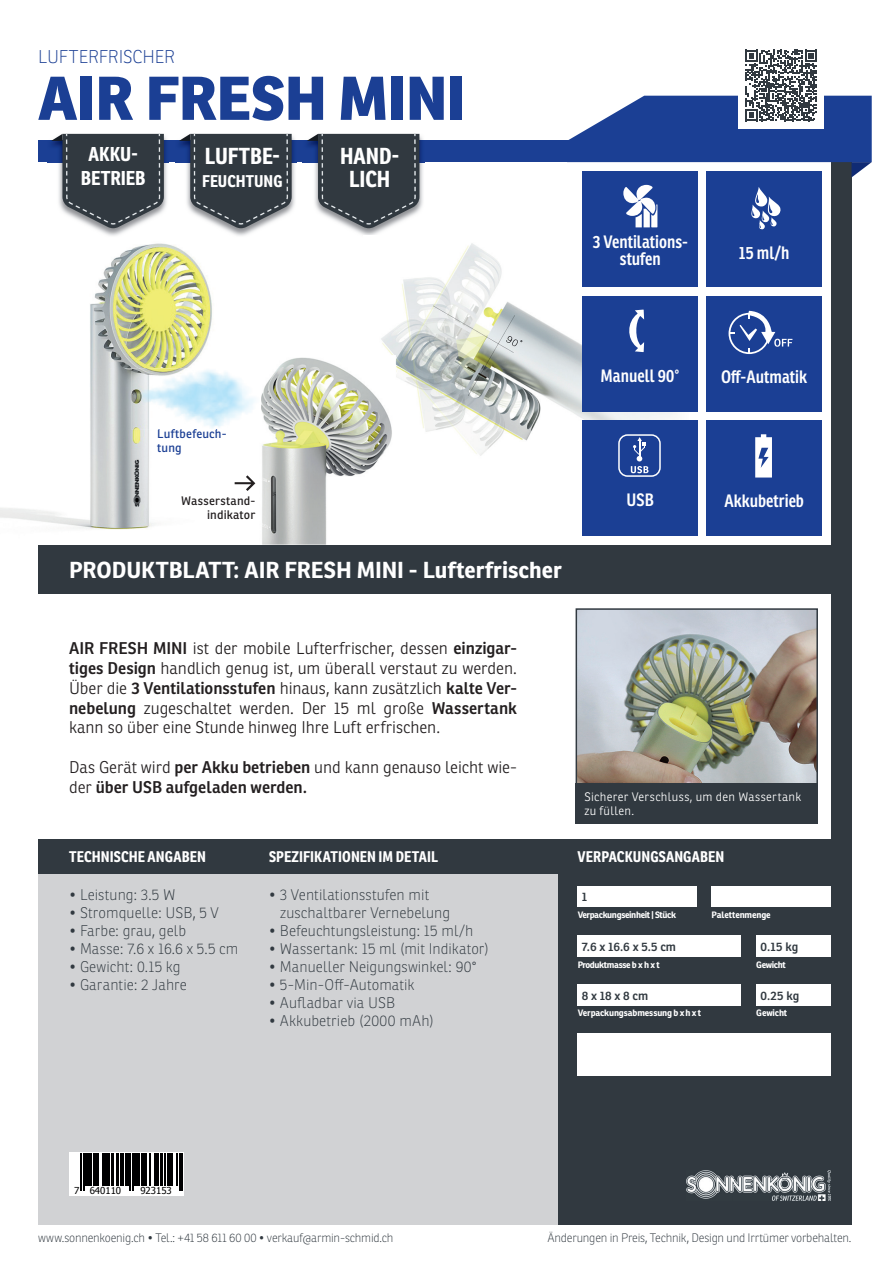
<style>
.page{position:relative;width:893px;height:1263px;background:#fff}
.page>*{position:absolute;margin:0;border:0;box-sizing:border-box;transform-origin:0 0}
.t1{font:800 60px "Ronnia";letter-spacing:-.01em;color:#1b3f94}
.t2{font:700 22.5px "Ronnia";color:#fff}
.t3{font:700 22.5px/23.9px "Ronnia Cond";letter-spacing:-.005em;color:#fff;text-align:center}
.t4{font:700 19.5px/23.9px "Ronnia Cond";color:#fff;text-align:center}
.t5{font:100 18px "Ronnia";letter-spacing:-.005em;color:#1b3f94}
.t6{font:600 17.4px/17.4px "Ronnia Cond";color:#fff;text-align:center}
.t7{font:300 16.5px/19.8px "Ronnia";letter-spacing:-.005em;color:#231f20;text-align:justify}
.t8{font:600 16.5px/19.8px "Ronnia";color:#231f20}
.t9{font:700 16.5px "Ronnia Cond";color:#fff}
.t10{font:100 15px/18px "Ronnia";letter-spacing:.005em;color:#313940}
.t11{font:700 15px "Ronnia Cond";letter-spacing:.005em;color:#fff}
.t12{font:100 12px "Ronnia";letter-spacing:-.02em;color:#313940}
.t13{font:300 12px/14.4px "Ronnia";letter-spacing:.025em;color:#fff}
.t14{font:600 12px "Ronnia";color:#313940}
.t15{font:12px/14.4px "Ronnia";letter-spacing:.015em;color:#231f20;text-align:right}
.t16{font:12px/14.4px "Ronnia";letter-spacing:.015em;color:#1b3f94}
.t17{font:9.6px "Tahoma";color:#000001}
.t18{font:700 9px "Ronnia";letter-spacing:-.04em;color:#fff}
.t19{font:700 9px "Ronnia";letter-spacing:-.015em;color:#fff}
.s1{font-weight:600}
.s2{font-weight:300}
</style>
<div class="page">
<div style="left:38px;top:864px;width:812px;height:361px;background:#d1d2d4"></div>
<div style="left:38px;top:839px;width:526px;height:34px;background:#313940"></div>
<div style="left:558px;top:839px;width:293px;height:386px;background:#313940"></div>
<div style="left:831px;top:149px;width:20px;height:719px;background:#313940"></div>
<div style="left:38px;top:545px;width:793px;height:48px;background:#313940"></div>
<div style="left:38px;top:141px;width:544px;height:21px;background:#1b3f94"></div>
<img style="left:47px;top:133px;width:122px;height:103px">
<img style="left:47px;top:141px;width:122px;height:21px">
<svg style="left:51px;top:134px;width:113px;height:94px"></svg>
<img style="left:175px;top:133px;width:121px;height:103px">
<img style="left:175px;top:141px;width:121px;height:21px">
<svg style="left:179px;top:134px;width:113px;height:94px"></svg>
<img style="left:303px;top:133px;width:121px;height:102px">
<img style="left:303px;top:141px;width:121px;height:21px">
<svg style="left:307px;top:134px;width:112px;height:94px"></svg>
<img style="left:381px;top:235px;width:310px;height:221px">
<img style="left:381px;top:235px;width:43px;height:2px">
<img style="left:0;top:243px;width:212px;height:287px">
<img style="left:255px;top:355px;width:141px;height:190px">
<svg style="left:235px;top:475px;width:20px;height:16px"></svg>
<div style="left:706px;top:420px;width:116px;height:116px;background:#1b3f94"></div>
<div style="left:706px;top:171px;width:116px;height:115px;background:#1b3f94"></div>
<div style="left:706px;top:296px;width:116px;height:115px;background:#1b3f94"></div>
<div style="left:582px;top:296px;width:116px;height:115px;background:#1b3f94"></div>
<div style="left:583px;top:171px;width:115px;height:115px;background:#1b3f94"></div>
<div style="left:582px;top:420px;width:116px;height:116px;background:#1b3f94"></div>
<svg style="left:69px;top:1152px;width:114px;height:43px"></svg>
<svg style="left:70px;top:1153px;width:112px;height:42px;fill:#fff"></svg>
<hr style="left:81px;top:1153px;width:1px;height:37px;background:#000001">
<hr style="left:83px;top:1153px;width:1px;height:37px;background:#000001">
<hr style="left:85px;top:1153px;width:1px;height:32px;background:#000001">
<div style="left:87px;top:1153px;width:5px;height:32px;background:#000001"></div>
<hr style="left:94px;top:1153px;width:3px;height:32px;background:#000001">
<hr style="left:98px;top:1153px;width:1px;height:32px;background:#000001">
<hr style="left:102px;top:1153px;width:2px;height:32px;background:#000001">
<hr style="left:105px;top:1153px;width:1px;height:32px;background:#000001">
<hr style="left:108px;top:1153px;width:2px;height:32px;background:#000001">
<hr style="left:112px;top:1153px;width:2px;height:32px;background:#000001">
<hr style="left:116px;top:1153px;width:2px;height:32px;background:#000001">
<hr style="left:120px;top:1153px;width:1px;height:32px;background:#000001">
<hr style="left:122px;top:1153px;width:2px;height:32px;background:#000001">
<hr style="left:126px;top:1153px;width:3px;height:32px;background:#000001">
<hr style="left:130px;top:1153px;width:1px;height:37px;background:#000001">
<hr style="left:132px;top:1153px;width:1px;height:37px;background:#000001">
<hr style="left:134px;top:1153px;width:3px;height:32px;background:#000001">
<hr style="left:138px;top:1153px;width:2px;height:32px;background:#000001">
<hr style="left:142px;top:1153px;width:2px;height:32px;background:#000001">
<hr style="left:145px;top:1153px;width:2px;height:32px;background:#000001">
<hr style="left:149px;top:1153px;width:1px;height:32px;background:#000001">
<hr style="left:154px;top:1153px;width:2px;height:32px;background:#000001">
<hr style="left:157px;top:1153px;width:2px;height:32px;background:#000001">
<hr style="left:161px;top:1153px;width:2px;height:32px;background:#000001">
<hr style="left:164px;top:1153px;width:1px;height:32px;background:#000001">
<hr style="left:167px;top:1153px;width:3px;height:32px;background:#000001">
<hr style="left:172px;top:1153px;width:1px;height:32px;background:#000001">
<hr style="left:177px;top:1153px;width:1px;height:32px;background:#000001">
<hr style="left:179px;top:1153px;width:1px;height:37px;background:#000001">
<hr style="left:181px;top:1153px;width:1px;height:37px;background:#000001">
<svg style="left:567px;top:50px;width:305px;height:127px"></svg>
<img style="left:579px;top:611px;width:236px;height:172px">
<div style="left:576px;top:608px;width:242px;height:188px;border:2px solid #313940"></div>
<div style="left:576px;top:783px;width:242px;height:41px;background:#313940"></div>
<svg style="left:629px;top:310px;width:15px;height:42px"></svg>
<svg style="left:751px;top:187px;width:29px;height:42px"></svg>
<svg style="left:755px;top:434px;width:17px;height:43px"></svg>
<svg style="left:618px;top:434px;width:43px;height:43px"></svg>
<svg style="left:623px;top:185px;width:34px;height:42px"></svg>
<svg style="left:728px;top:311px;width:64px;height:43px"></svg>
<img style="left:132px;top:368px;width:128px;height:62px">
<img style="left:158px;top:429px;width:68px;height:1px">
<div style="left:578px;top:886px;width:119px;height:21px;background:#fff"></div>
<div style="left:711px;top:886px;width:120px;height:21px;background:#fff"></div>
<div style="left:578px;top:935px;width:163px;height:22px;background:#fff"></div>
<div style="left:756px;top:935px;width:75px;height:22px;background:#fff"></div>
<div style="left:578px;top:1033px;width:253px;height:43px;background:#fff"></div>
<div style="left:578px;top:984px;width:163px;height:22px;background:#fff"></div>
<div style="left:756px;top:984px;width:75px;height:22px;background:#fff"></div>
<img style="left:687px;top:1170px;width:144px;height:31px">
<p class="t5" style="left:38px;top:46px;width:138px">LUFTERFRISCHER</p>
<h1 class="t1" style="left:38px;top:60px;width:429px">AIR FRESH MINI</h1>
<h3 class="t4" style="left:81px;top:142px;width:66px">AKKU-<br>BETRIEB</h3>
<h2 class="t3" style="left:205px;top:143px;width:77px">LUFTBE-</h2>
<p class="t9" style="left:202px;top:171px;width:82px">FEUCHTUNG</p>
<h2 class="t3" style="left:340px;top:143px;width:61px">HAND-<br>LICH</h2>
<p class="t6" style="left:593px;top:233px;width:97px">3 Ventilations&shy;stufen</p>
<p class="t6" style="left:739px;top:244px;width:52px">15 ml/h</p>
<p class="t16" style="left:157px;top:426px;width:71px">Luftbefeuch&shy;tung</p>
<p class="t15" style="left:181px;top:493px;width:76px">Wasserstand&shy;indikator</p>
<h2 class="t2" style="left:69px;top:555px;width:494px">PRODUKTBLATT: AIR FRESH MINI - Lufterfrischer</h2>
<p class="t6" style="left:600px;top:367px;width:81px">Manuell 90°</p>
<p class="t6" style="left:627px;top:492px;width:29px">USB</p>
<p class="t6" style="left:721px;top:368px;width:88px">Off-Autmatik</p>
<p class="t6" style="left:724px;top:492px;width:81px">Akkubetrieb</p>
<p class="t7" style="left:69px;top:638px;width:449px"><span class="s1">AIR FRESH MINI</span> ist der mobile Lufterfrischer, dessen <span class="s1">einzigar&shy;tiges Design</span> handlich genug ist, um überall verstaut zu werden.<br>Über die <span class="s1">3 Ventilationsstufen</span> hinaus, kann zusätzlich <span class="s1">kalte Ver&shy;nebelung</span> zugeschaltet werden. Der 15 ml große <span class="s1">Wassertank </span>kann so über eine Stunde hinweg Ihre Luft erfrischen.</p>
<p class="t8" style="left:69px;top:757px;width:449px"><span class="s2">Das Gerät wird</span> per Akku betrieben <span class="s2">und kann genauso leicht wie&shy;der</span> über USB aufgeladen werden.</p>
<p class="t11" style="left:69px;top:847px;width:138px">TECHNISCHE ANGABEN</p>
<p class="t11" style="left:269px;top:847px;width:170px">SPEZIFIKATIONEN IM DETAIL</p>
<p class="t10" style="left:69px;top:886px;width:108px">• Leistung: 3.5 W</p>
<p class="t10" style="left:69px;top:904px;width:151px">• Stromquelle: USB, 5 V</p>
<p class="t10" style="left:69px;top:922px;width:119px">• Farbe: grau, gelb</p>
<p class="t10" style="left:69px;top:940px;width:171px">• Masse: 7.6 x 16.6 x 5.5 cm</p>
<p class="t10" style="left:69px;top:958px;width:113px">• Gewicht: 0.15 kg</p>
<p class="t10" style="left:69px;top:976px;width:119px">• Garantie: 2 Jahre</p>
<p class="t10" style="left:280px;top:886px;width:172px;text-indent:-11px">• 3 Ventilationsstufen mit zuschaltbarer Vernebelung</p>
<p class="t10" style="left:269px;top:922px;width:206px">• Befeuchtungsleistung: 15 ml/h</p>
<p class="t10" style="left:269px;top:940px;width:221px">• Wassertank: 15 ml (mit Indikator)</p>
<p class="t10" style="left:269px;top:958px;width:209px">• Manueller Neigungswinkel: 90°</p>
<p class="t10" style="left:269px;top:976px;width:147px">• 5-Min-Off-Automatik</p>
<p class="t10" style="left:269px;top:994px;width:128px">• Aufladbar via USB</p>
<p class="t10" style="left:269px;top:1012px;width:166px">• Akkubetrieb (2000 mAh)</p>
<p class="t13" style="left:584px;top:789px;width:218px">Sicherer Verschluss, um den Wassertank zu füllen.</p>
<p class="t11" style="left:578px;top:847px;width:148px">VERPACKUNGSANGABEN</p>
<p class="t14" style="left:582px;top:890px;width:7px">1</p>
<p class="t18" style="left:578px;top:909px;width:100px">Verpackungseinheit | Stück</p>
<p class="t19" style="left:712px;top:909px;width:61px">Palettenmenge</p>
<p class="t14" style="left:582px;top:939px;width:96px">7.6 x 16.6 x 5.5 cm</p>
<p class="t14" style="left:760px;top:939px;width:39px">0.15 kg</p>
<p class="t14" style="left:582px;top:988px;width:68px">8 x 18 x 8 cm</p>
<p class="t14" style="left:760px;top:988px;width:41px">0.25 kg</p>
<p class="t18" style="left:578px;top:959px;width:83px">Produktmasse b x h x t</p>
<p class="t18" style="left:756px;top:959px;width:31px">Gewicht</p>
<p class="t19" style="left:578px;top:1007px;width:125px">Verpackungsabmessung b x h x t</p>
<p class="t19" style="left:756px;top:1007px;width:32px">Gewicht</p>
<p class="t17" style="left:74px;top:1184px;width:48px">7 640110</p>
<p class="t17" style="left:140px;top:1184px;width:33px">923153</p>
<p class="t12" style="left:38px;top:1230px;width:357px">www.sonnenkoenig.ch • Tel.: +41 58 611 60 00 • verkauf@armin-schmid.ch</p>
<p class="t12" style="left:547px;top:1230px;width:306px">Änderungen in Preis, Technik, Design und Irrtümer vorbehalten.</p>
</div>
